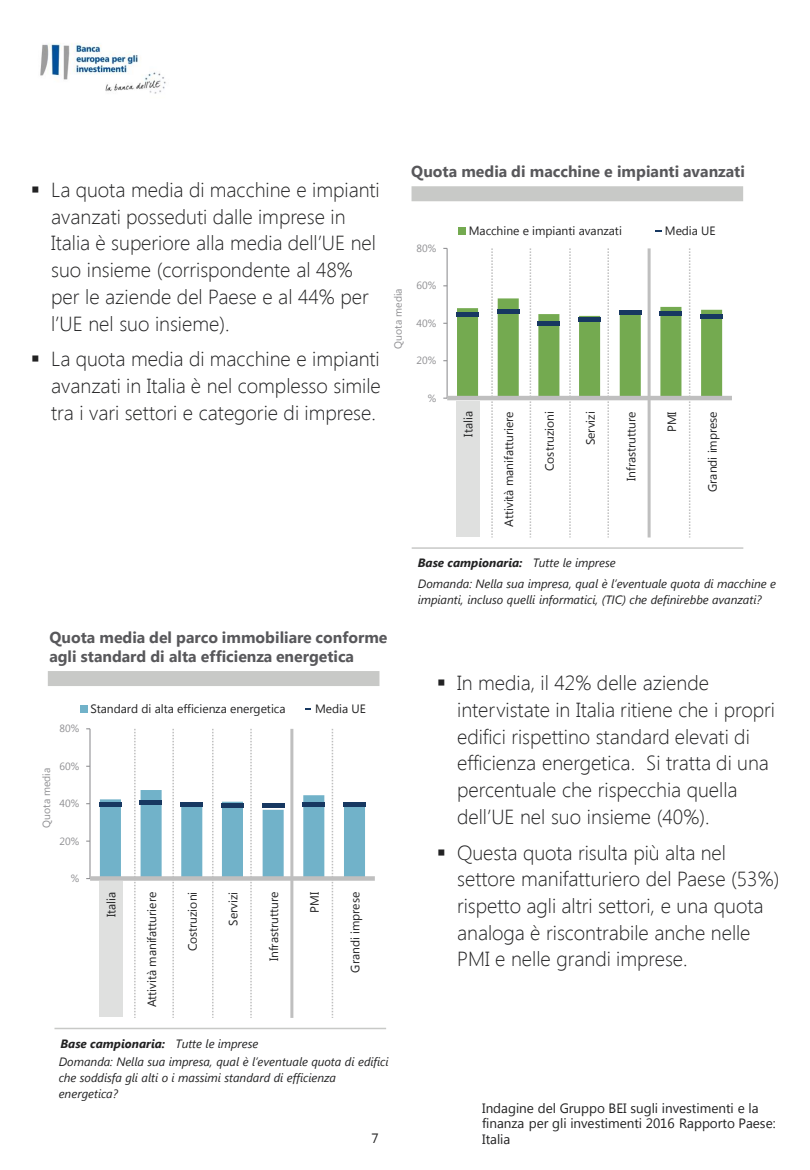
<style>
.page{position:relative;width:810px;height:1170px;background:#fff}
.page>*{position:absolute;margin:0;border:0;box-sizing:border-box;transform-origin:0 0}
.t1{font:300 20.4px/26.7px "Segoe UI";color:#222223}
.t2{font:700 15.9px/18.9px "Segoe UI";color:#58585b}
.t3{font:13.5px/15.5px "Segoe UI";color:#222223}
.t4{font:italic 12px/15.9px "Segoe UI";letter-spacing:-.005em;color:#222223}
.t5{font:12px "Segoe UI";color:#222223}
.t6{font:italic 700 12px "Segoe UI";color:#222223}
.t7{font:10.5px "Segoe UI";color:#8f8f92}
</style>
<div class="page">
<img style="left:40px;top:43px;width:126px;height:51px">
<div style="left:99px;top:882px;width:24px;height:135px;background:#dfe0df"></div>
<hr style="left:89px;top:729px;width:2px;height:150px;background:#8f8f92">
<div style="left:90px;top:876px;width:285px;height:5px;background:#bfbfbf"></div>
<hr style="left:99px;top:802px;width:23px;height:4px;background:#173861">
<hr style="left:343px;top:802px;width:23px;height:4px;background:#173861">
<div style="left:80px;top:705px;width:7px;height:7px;background:#71b2c9"></div>
<div style="left:48px;top:671px;width:331px;height:15px;background:#c8c9c7"></div>
<hr style="left:54px;top:1028px;width:332px;height:1px;background:#c8c9c7">
<svg style="left:100px;top:729px;width:265px;height:289px"></svg>
<hr style="left:290px;top:729px;width:3px;height:289px;background:#bfbfbf">
<div style="left:456px;top:401px;width:24px;height:136px;background:#dfe0df"></div>
<hr style="left:447px;top:248px;width:1px;height:150px;background:#8f8f92">
<hr style="left:447px;top:396px;width:285px;height:4px;background:#bfbfbf">
<hr style="left:456px;top:313px;width:23px;height:4px;background:#173861">
<hr style="left:700px;top:314px;width:23px;height:4px;background:#173861">
<div style="left:458px;top:228px;width:8px;height:7px;background:#74aa50"></div>
<div style="left:412px;top:186px;width:331px;height:15px;background:#c8c9c7"></div>
<hr style="left:412px;top:547px;width:331px;height:2px;background:#c8c9c7">
<svg style="left:457px;top:248px;width:265px;height:289px"></svg>
<hr style="left:648px;top:248px;width:3px;height:289px;background:#bfbfbf">
<p class="t1" style="left:51px;top:175px;width:330px;text-indent:-20px">▪ La quota media di macchine e impianti avanzati posseduti dalle imprese in Italia è superiore alla media dell’UE nel suo insieme (corrispondente al 48% per le aziende del Paese e al 44% per l’UE nel suo insieme).</p>
<p class="t1" style="left:51px;top:344px;width:331px;text-align:justify;text-indent:-20px">▪ La quota media di macchine e impianti avanzati in Italia è nel complesso simile tra i vari settori e categorie di imprese.</p>
<p class="t2" style="left:411px;top:160px;width:335px">Quota media di macchine e impianti avanzati</p>
<p class="t7" style="left:391px;top:349px;width:61px;rotate:-90deg">Quota media</p>
<p class="t7" style="left:417px;top:241px;width:21px">80%</p>
<p class="t7" style="left:417px;top:278px;width:21px">60%</p>
<p class="t7" style="left:417px;top:316px;width:21px">40%</p>
<p class="t7" style="left:417px;top:353px;width:21px">20%</p>
<p class="t7" style="left:428px;top:390px;width:10px">%</p>
<p class="t5" style="left:469px;top:222px;width:155px">Macchine e impianti avanzati</p>
<p class="t5" style="left:665px;top:222px;width:52px">Media UE</p>
<p class="t5" style="left:460px;top:437px;width:27px;rotate:-90deg">Italia</p>
<p class="t5" style="left:500px;top:527px;width:117px;rotate:-90deg">Attività manifatturiere</p>
<p class="t5" style="left:541px;top:471px;width:61px;rotate:-90deg">Costruzioni</p>
<p class="t5" style="left:582px;top:445px;width:35px;rotate:-90deg">Servizi</p>
<p class="t5" style="left:622px;top:481px;width:71px;rotate:-90deg">Infrastrutture</p>
<p class="t5" style="left:663px;top:432px;width:22px;rotate:-90deg">PMI</p>
<p class="t5" style="left:704px;top:492px;width:82px;rotate:-90deg">Grandi imprese</p>
<p class="t6" style="left:418px;top:554px;width:106px">Base campionaria:</p>
<p class="t4" style="left:533px;top:554px;width:85px">Tutte le imprese</p>
<p class="t4" style="left:418px;top:575px;width:360px">Domanda: Nella sua impresa, qual è l’eventuale quota di macchine e impianti, incluso quelli informatici, (TIC) che definirebbe avanzati?</p>
<p class="t2" style="left:49px;top:627px;width:339px">Quota media del parco immobiliare conforme agli standard di alta efficienza energetica</p>
<p class="t7" style="left:59px;top:721px;width:21px">80%</p>
<p class="t7" style="left:59px;top:759px;width:21px">60%</p>
<p class="t7" style="left:39px;top:828px;width:61px;rotate:-90deg">Quota media</p>
<p class="t7" style="left:59px;top:796px;width:21px">40%</p>
<p class="t7" style="left:59px;top:833px;width:21px">20%</p>
<p class="t7" style="left:71px;top:871px;width:10px">%</p>
<p class="t5" style="left:90px;top:700px;width:197px">Standard di alta efficienza energetica</p>
<p class="t5" style="left:315px;top:700px;width:52px">Media UE</p>
<p class="t5" style="left:103px;top:917px;width:27px;rotate:-90deg">Italia</p>
<p class="t5" style="left:143px;top:1007px;width:117px;rotate:-90deg">Attività manifatturiere</p>
<p class="t5" style="left:184px;top:951px;width:61px;rotate:-90deg">Costruzioni</p>
<p class="t5" style="left:225px;top:926px;width:35px;rotate:-90deg">Servizi</p>
<p class="t5" style="left:265px;top:961px;width:71px;rotate:-90deg">Infrastrutture</p>
<p class="t5" style="left:306px;top:913px;width:22px;rotate:-90deg">PMI</p>
<p class="t5" style="left:347px;top:973px;width:82px;rotate:-90deg">Grandi imprese</p>
<p class="t6" style="left:60px;top:1035px;width:106px">Base campionaria:</p>
<p class="t4" style="left:175px;top:1034px;width:85px">Tutte le imprese</p>
<p class="t4" style="left:59px;top:1053px;width:331px">Domanda: Nella sua impresa, qual è l’eventuale quota di edifici che soddisfa gli alti o i massimi standard di efficienza energetica?</p>
<p class="t3" style="left:372px;top:1129px;width:9px">7</p>
<p class="t1" style="left:457px;top:668px;width:319px;text-indent:-20px">▪ In media, il 42% delle aziende intervistate in Italia ritiene che i propri edifici rispettino standard elevati di efficienza energetica. Si tratta di una percentuale che rispecchia quella dell’UE nel suo insieme (40%).</p>
<p class="t1" style="left:457px;top:837px;width:324px;text-indent:-20px">▪ Questa quota risulta più alta nel settore manifatturiero del Paese (53%) rispetto agli altri settori, e una quota analoga è riscontrabile anche nelle PMI e nelle grandi imprese.</p>
<p class="t3" style="left:482px;top:1099px;width:295px">Indagine del Gruppo BEI sugli investimenti e la finanza per gli investimenti 2016 Rapporto Paese:<br>Italia</p>
</div>
